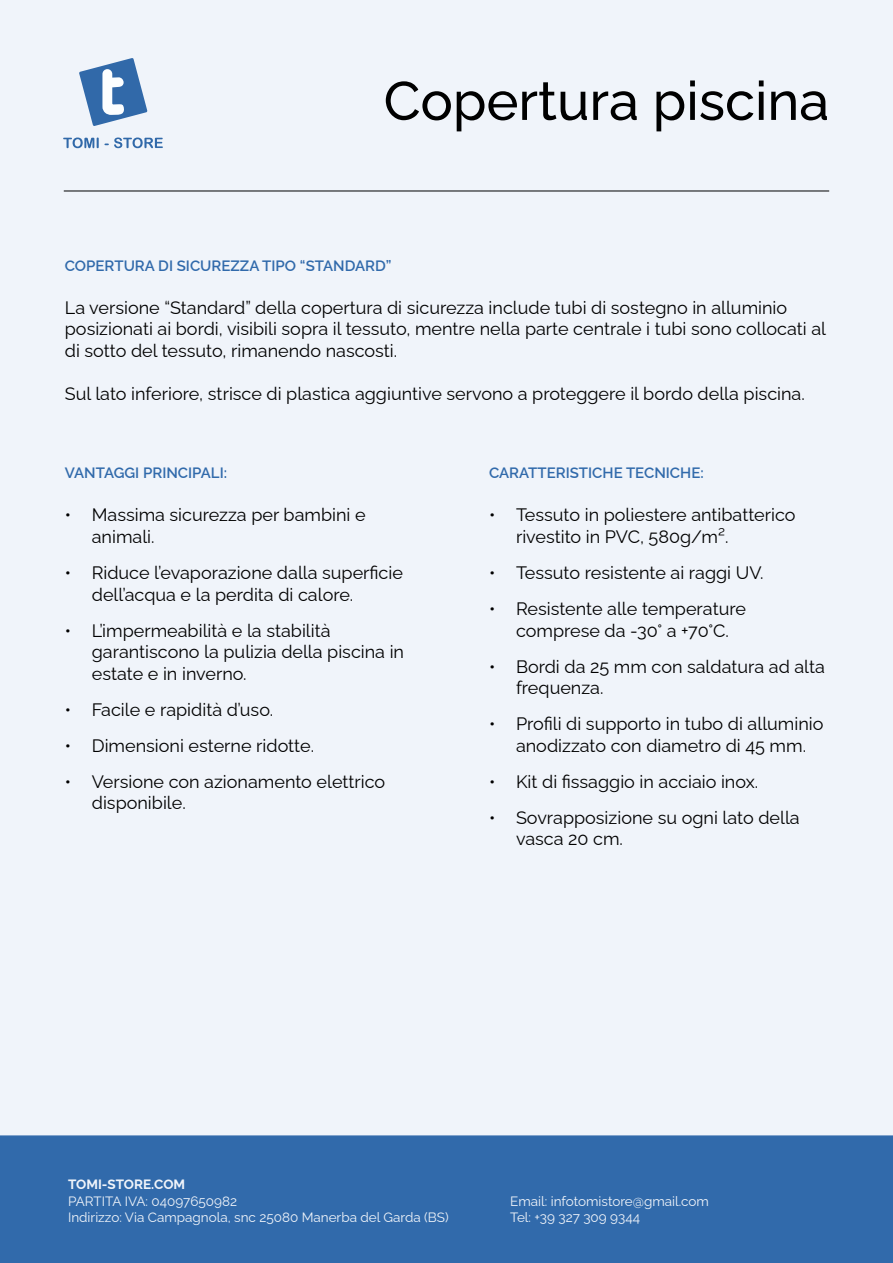
<style>
.page{position:relative;width:893px;height:1263px;background:#fff}
.page>*{position:absolute;margin:0;border:0;box-sizing:border-box;transform-origin:0 0}
.t1{font:500 54px "Raleway";color:#000}
.t2{font:18px/21.6px "Raleway";color:#000}
.t3{font:600 15px "Raleway";color:#316aab}
.t4{font:13.5px/16.2px "Raleway";color:#f0f4fa}
.t5{font:700 13.5px "Raleway";color:#f0f4fa}
</style>
<div class="page">
<div style="left:0;top:0;width:893px;height:1135px;background:#f0f4fa"></div>
<svg style="left:79px;top:58px;width:68px;height:68px"></svg>
<svg style="left:63px;top:138px;width:99px;height:10px"></svg>
<hr style="left:64px;top:191px;width:765px;height:1px;background:#000">
<div style="left:0;top:1135px;width:893px;height:128px;background:#316aab;border:2px solid #316aab"></div>
<h1 class="t1" style="left:384px;top:59px;width:447px">Copertura piscina</h1>
<p class="t3" style="left:65px;top:254px;width:328px">COPERTURA DI SICUREZZA TIPO “STANDARD”</p>
<p class="t2" style="left:65px;top:295px;width:763px">La versione “Standard” della copertura di sicurezza include tubi di sostegno in alluminio posizionati ai bordi, visibili sopra il tessuto, mentre nella parte centrale i tubi sono collocati al di sotto del tessuto, rimanendo nascosti.</p>
<p class="t2" style="left:65px;top:381px;width:741px">Sul lato inferiore, strisce di plastica aggiuntive servono a proteggere il bordo della piscina.</p>
<p class="t3" style="left:65px;top:461px;width:164px">VANTAGGI PRINCIPALI:</p>
<p class="t2" style="left:92px;top:502px;width:275px;text-indent:-27px">• Massima sicurezza per bambini e animali.</p>
<p class="t2" style="left:92px;top:560px;width:313px;text-indent:-27px">• Riduce l’evaporazione dalla superficie dell’acqua e la perdita di calore.</p>
<p class="t2" style="left:92px;top:617px;width:314px;text-indent:-27px">• L’impermeabilità e la stabilità garantiscono la pulizia della piscina in estate e in inverno.</p>
<p class="t2" style="left:65px;top:697px;width:210px">• Facile e rapidità d’uso.</p>
<p class="t2" style="left:65px;top:733px;width:251px">• Dimensioni esterne ridotte.</p>
<p class="t2" style="left:92px;top:769px;width:295px;text-indent:-27px">• Versione con azionamento elettrico disponibile.</p>
<p class="t3" style="left:489px;top:461px;width:216px">CARATTERISTICHE TECNICHE:</p>
<p class="t2" style="left:516px;top:502px;width:281px;text-indent:-27px">• Tessuto in poliestere antibatterico rivestito in PVC, 580g/m².</p>
<p class="t2" style="left:489px;top:560px;width:276px">• Tessuto resistente ai raggi UV.</p>
<p class="t2" style="left:489px;top:596px;width:258px;text-align:center">• Resistente alle temperature comprese da -30° a +70°C.</p>
<p class="t2" style="left:516px;top:653px;width:310px;text-indent:-27px">• Bordi da 25 mm con saldatura ad alta frequenza.</p>
<p class="t2" style="left:489px;top:711px;width:336px;text-align:center">• Profili di supporto in tubo di alluminio anodizzato con diametro di 45 mm.</p>
<p class="t2" style="left:489px;top:769px;width:271px">• Kit di fissaggio in acciaio inox.</p>
<p class="t2" style="left:516px;top:805px;width:285px;text-indent:-27px">• Sovrapposizione su ogni lato della vasca 20 cm.</p>
<p class="t5" style="left:68px;top:1174px;width:119px">TOMI-STORE.COM</p>
<p class="t4" style="left:68px;top:1191px;width:382px">PARTITA IVA: 04097650982<br>Indirizzo: Via Campagnola, snc 25080 Manerba del Garda (BS)</p>
<p class="t4" style="left:510px;top:1191px;width:200px">Email: infotomistore@gmail.com<br>Tel: +39 327 309 9344</p>
</div>
